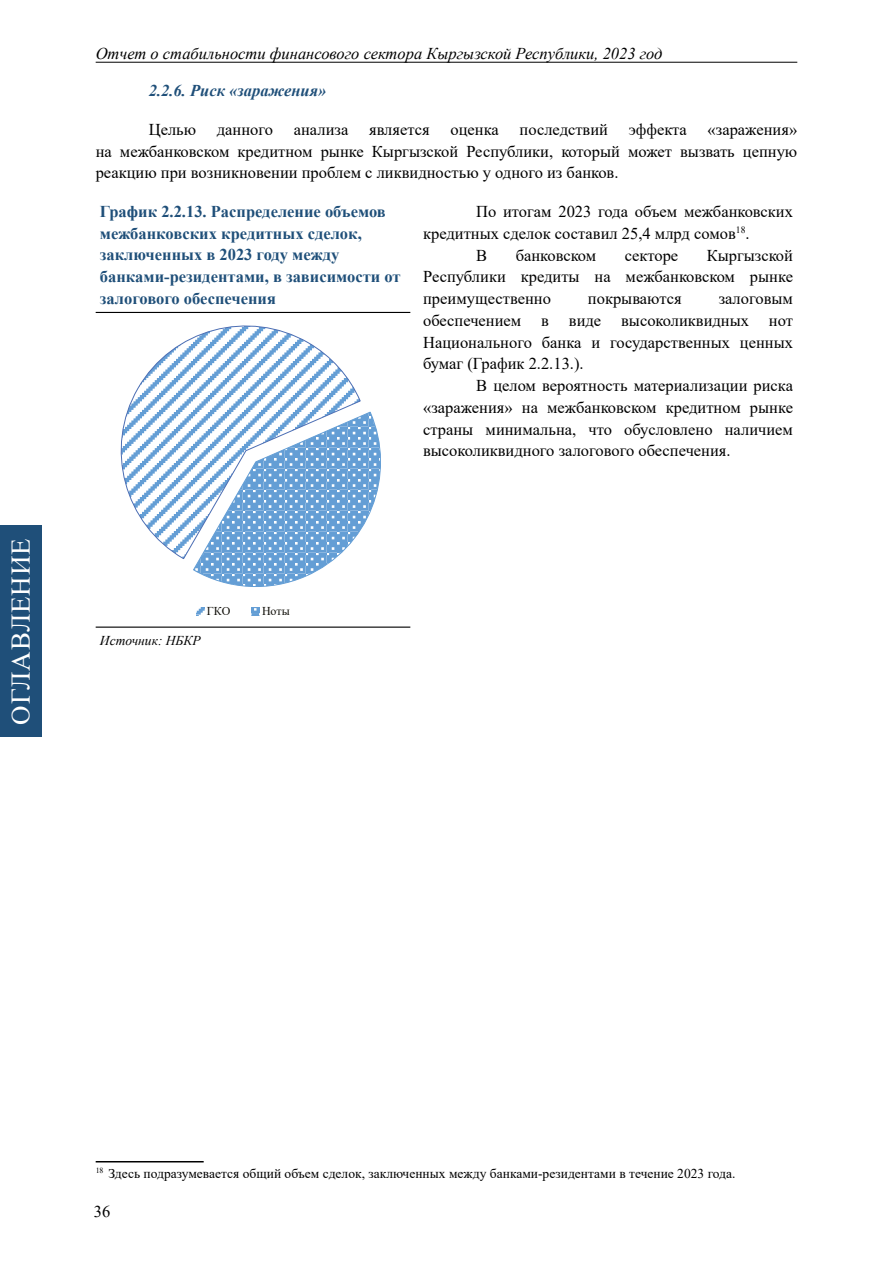
<style>
.page{position:relative;width:893px;height:1263px;background:#fff}
.page>*{position:absolute;margin:0;border:0;box-sizing:border-box;transform-origin:0 0}
.t1{font:27px "Times New Roman";letter-spacing:.035em;color:#fff}
.t2{font:16.5px/21.8px "Times New Roman";color:#000;text-align:justify}
.t3{font:700 16.5px/21.8px "Times New Roman";color:#1f4f79}
.t4{font:italic 16.5px "Times New Roman";color:#000}
.t5{font:italic 700 16.5px "Times New Roman";color:#1f4f79}
.t6{font:13.5px "Times New Roman";color:#000}
.t7{font:italic 13.5px "Times New Roman";color:#000}
.t8{font:12px "Times New Roman";letter-spacing:-.005em;color:#12110b}
</style>
<div class="page">
<hr style="left:96px;top:62px;width:701px;height:1px;background:#000">
<hr style="left:96px;top:312px;width:314px;height:1px;background:#000">
<hr style="left:96px;top:626px;width:314px;height:2px;background:#000">
<svg style="left:120px;top:325px;width:241px;height:234px"></svg>
<svg style="left:193px;top:411px;width:188px;height:176px"></svg>
<svg style="left:196px;top:607px;width:9px;height:9px"></svg>
<svg style="left:251px;top:607px;width:9px;height:9px"></svg>
<hr style="left:96px;top:1161px;width:108px;height:1px;background:#000">
<div style="left:0;top:526px;width:41px;height:211px;background:#1f4f79"></div>
<h1 class="t1" style="left:2px;top:725px;width:188px;rotate:-90deg">ОГЛАВЛЕНИЕ</h1>
<p class="t4" style="left:96px;top:42px;width:568px">Отчет о стабильности финансового сектора Кыргызской Республики, 2023 год</p>
<p class="t5" style="left:149px;top:79px;width:179px">2.2.6. Риск «заражения»</p>
<p class="t2" style="left:149px;top:118px;width:49px">Целью</p>
<p class="t2" style="left:217px;top:118px;width:58px">данного</p>
<p class="t2" style="left:294px;top:118px;width:56px">анализа</p>
<p class="t2" style="left:369px;top:118px;width:62px">является</p>
<p class="t2" style="left:450px;top:118px;width:50px">оценка</p>
<p class="t2" style="left:519px;top:118px;width:90px">последствий</p>
<p class="t2" style="left:629px;top:118px;width:60px">эффекта</p>
<p class="t2" style="left:96px;top:118px;width:703px;text-indent:612px">«заражения» на межбанковском кредитном рынке Кыргызской Республики, который может вызвать цепную реакцию при возникновении проблем с ликвидностью у одного из банков.</p>
<p class="t3" style="left:100px;top:200px;width:302px">График 2.2.13. Распределение объемов межбанковских кредитных сделок, заключенных в 2023 году между банками-резидентами, в зависимости от залогового обеспечения</p>
<p class="t2" style="left:476px;top:200px;width:318px">По итогам 2023 года объем межбанковских</p>
<p class="t2" style="left:423px;top:222px;width:328px">кредитных сделок составил 25,4 млрд сомов<sup>18</sup>.</p>
<p class="t2" style="left:476px;top:244px;width:13px">В</p>
<p class="t2" style="left:516px;top:244px;width:82px">банковском</p>
<p class="t2" style="left:625px;top:244px;width:55px">секторе</p>
<p class="t2" style="left:423px;top:244px;width:371px;text-indent:284px">Кыргызской Республики кредиты на межбанковском рынке преимущественно</p>
<p class="t2" style="left:423px;top:287px;width:371px;text-indent:296px">залоговым обеспечением в виде высоколиквидных нот Национального банка и государственных ценных бумаг (График 2.2.13.).</p>
<p class="t2" style="left:423px;top:374px;width:371px;text-indent:53px">В целом вероятность материализации риска «заражения» на межбанковском кредитном рынке страны минимальна, что обусловлено наличием высоколиквидного залогового обеспечения.</p>
<p class="t2" style="left:588px;top:287px;width:95px">покрываются</p>
<p class="t8" style="left:207px;top:602px;width:25px">ГКО</p>
<p class="t8" style="left:262px;top:602px;width:29px">Ноты</p>
<p class="t7" style="left:100px;top:631px;width:102px">Источник: НБКР</p>
<p class="t6" style="left:96px;top:1164px;width:641px"><sup>18</sup> Здесь подразумевается общий объем сделок, заключенных между банками-резидентами в течение 2023 года.</p>
<p class="t2" style="left:94px;top:1200px;width:18px">36</p>
</div>
